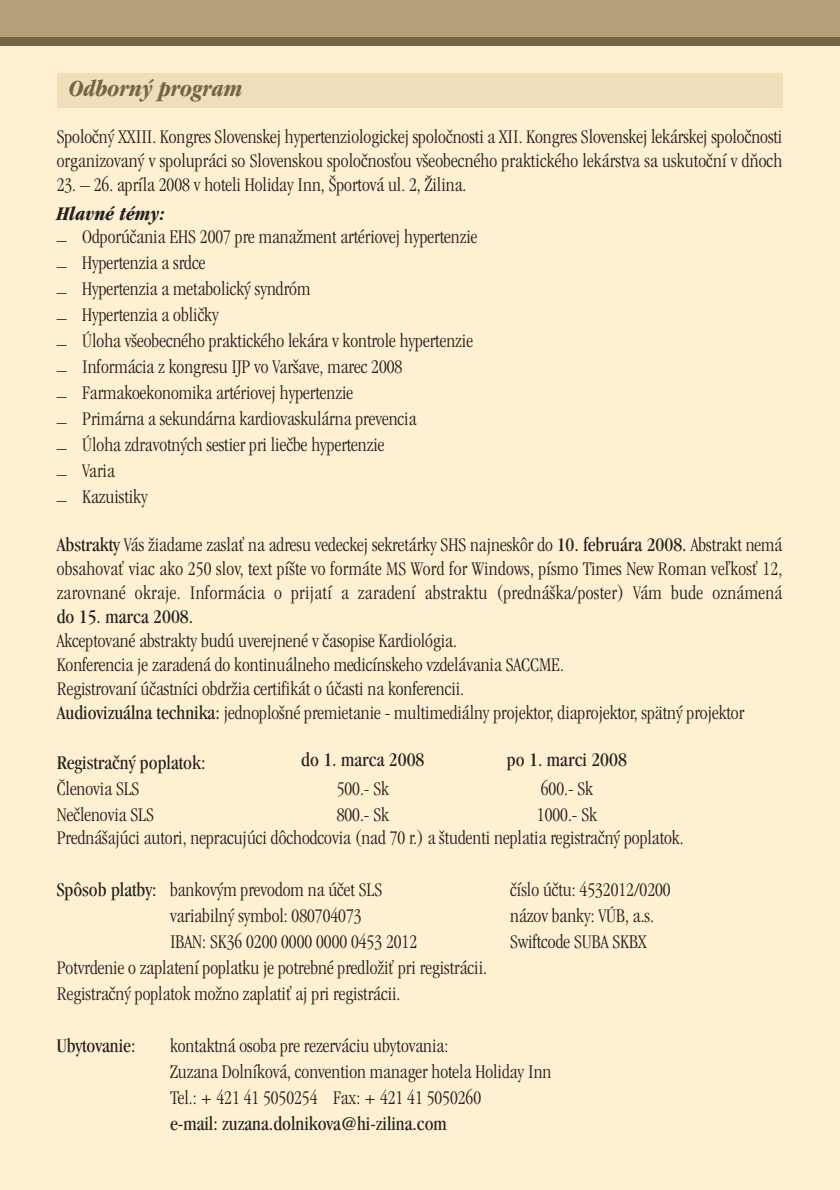
<style>
.page{position:relative;width:840px;height:1190px;background:#fef0d0}
.page>*{position:absolute;margin:0;border:0;box-sizing:border-box;transform-origin:0 0}
.t1{font:italic 700 condensed 24px "Garamond CE";color:#736546}
.t2{font:300 condensed 20px/24px "Garamond CE";color:#231f20}
.t3{font:condensed 20px "Garamond CE";color:#231f20}
.t4{font:italic 700 condensed 20px "Garamond CE";color:#231f20}
.s1{font-weight:400}
</style>
<div class="page">
<p class="t1" style="left:69px;top:80px;width:175px">Odborn˘ program</p>
<p class="t2" style="left:57px;top:126px;width:727px">Spoloãn˘ XXIII. Kongres Slovenskej hypertenziologickej spoloãnosti a XII. Kongres Slovenskej lekárskej spoloãnosti organizovan˘ v spolupráci so Slovenskou spoloãnosÈou v‰eobecného praktického lekárstva sa uskutoãní v dÀoch</p>
<p class="t2" style="left:57px;top:174px;width:411px">23. – 26. apríla 2008 v hoteli Holiday Inn, ·portová ul. 2, Îilina.</p>
<p class="t4" style="left:57px;top:206px;width:109px">Hlavné témy:</p>
<p class="t2" style="left:57px;top:226px;width:422px">– Odporúãania EHS 2007 pre manaÏment artériovej hypertenzie</p>
<p class="t2" style="left:57px;top:252px;width:150px">– Hypertenzia a srdce</p>
<p class="t2" style="left:57px;top:278px;width:255px">– Hypertenzia a metabolick˘ syndróm</p>
<p class="t2" style="left:57px;top:304px;width:164px">– Hypertenzia a obliãky</p>
<p class="t2" style="left:57px;top:330px;width:418px">– Úloha v‰eobecného praktického lekára v kontrole hypertenzie</p>
<p class="t2" style="left:57px;top:356px;width:347px">– Informácia z kongresu IJP vo Var‰ave, marec 2008</p>
<p class="t2" style="left:57px;top:382px;width:298px">– Farmakoekonomika artériovej hypertenzie</p>
<p class="t2" style="left:57px;top:408px;width:361px">– Primárna a sekundárna kardiovaskulárna prevencia</p>
<p class="t2" style="left:57px;top:434px;width:329px">– Úloha zdravotn˘ch sestier pri lieãbe hypertenzie</p>
<p class="t2" style="left:57px;top:460px;width:60px">– Varia</p>
<p class="t2" style="left:57px;top:486px;width:93px">– Kazuistiky</p>
<p class="t2" style="left:57px;top:534px;width:727px;text-align:justify"><span class="s1">Abstrakty</span> Vás Ïiadame zaslaÈ na adresu vedeckej sekretárky SHS najneskôr do <span class="s1">10. februára 2008.</span> Abstrakt nemá obsahovaÈ viac ako 250 slov, text pí‰te vo formáte MS Word for Windows, písmo Times New Roman veºkosÈ 12, zarovnané okraje. Informácia o prijatí a zaradení abstraktu (predná‰ka/poster) Vám bude oznámená</p>
<p class="t3" style="left:57px;top:608px;width:138px">do 15. marca 2008.</p>
<p class="t2" style="left:57px;top:630px;width:689px">Akceptované abstrakty budú uverejnené v ãasopise Kardiológia.<br>Konferencia je zaradená do kontinuálneho medicínskeho vzdelávania SACCME.<br>Registrovaní úãastníci obdrÏia certifikát o úãasti na konferencii.<br><span class="s1">Audiovizuálna technika:</span> jednoplo‰né premietanie - multimediálny projektor, diaprojektor, spätn˘ projektor</p>
<p class="t3" style="left:57px;top:754px;width:150px">Registraãn˘ poplatok:</p>
<p class="t3" style="left:301px;top:752px;width:125px">do 1. marca 2008</p>
<p class="t3" style="left:507px;top:752px;width:121px">po 1. marci 2008</p>
<p class="t2" style="left:57px;top:778px;width:84px">âlenovia SLS</p>
<p class="t2" style="left:337px;top:778px;width:54px">500.- Sk</p>
<p class="t2" style="left:541px;top:778px;width:54px">600.- Sk</p>
<p class="t2" style="left:57px;top:804px;width:99px">Neãlenovia SLS</p>
<p class="t2" style="left:337px;top:804px;width:54px">800.- Sk</p>
<p class="t2" style="left:57px;top:804px;width:628px;line-height:23.4px;text-indent:480px">1000.- Sk<br>Predná‰ajúci autori, nepracujúci dôchodcovia (nad 70 r.) a ‰tudenti neplatia registraãn˘ poplatok.</p>
<p class="t2" style="left:57px;top:879px;width:327px"><span class="s1">Spôsob platby:</span> bankov˘m prevodom na úãet SLS</p>
<p class="t2" style="left:510px;top:879px;width:162px">ãíslo úãtu: 4532012/0200</p>
<p class="t2" style="left:170px;top:905px;width:193px">variabiln˘ symbol: 080704073</p>
<p class="t2" style="left:510px;top:905px;width:145px">názov banky: VÚB, a.s.</p>
<p class="t2" style="left:170px;top:931px;width:249px">IBAN: SK36 0200 0000 0000 0453 2012</p>
<p class="t2" style="left:510px;top:931px;width:138px">Swiftcode SUBA SKBX</p>
<p class="t2" style="left:57px;top:956px;width:432px;line-height:26px">Potvrdenie o zaplatení poplatku je potrebné predloÏiÈ pri registrácii.<br>Registraãn˘ poplatok moÏno zaplatiÈ aj pri registrácii.</p>
<p class="t3" style="left:57px;top:1038px;width:80px">Ubytovanie:</p>
<p class="t2" style="left:170px;top:1034px;width:383px;line-height:26px">kontaktná osoba pre rezerváciu ubytovania:<br>Zuzana Dolníková, convention manager hotela Holiday Inn<br>Tel.: + 421 41 5050254 Fax: + 421 41 5050260</p>
<p class="t3" style="left:170px;top:1116px;width:278px">e-mail: zuzana.dolnikova@hi-zilina.com</p>
</div>
